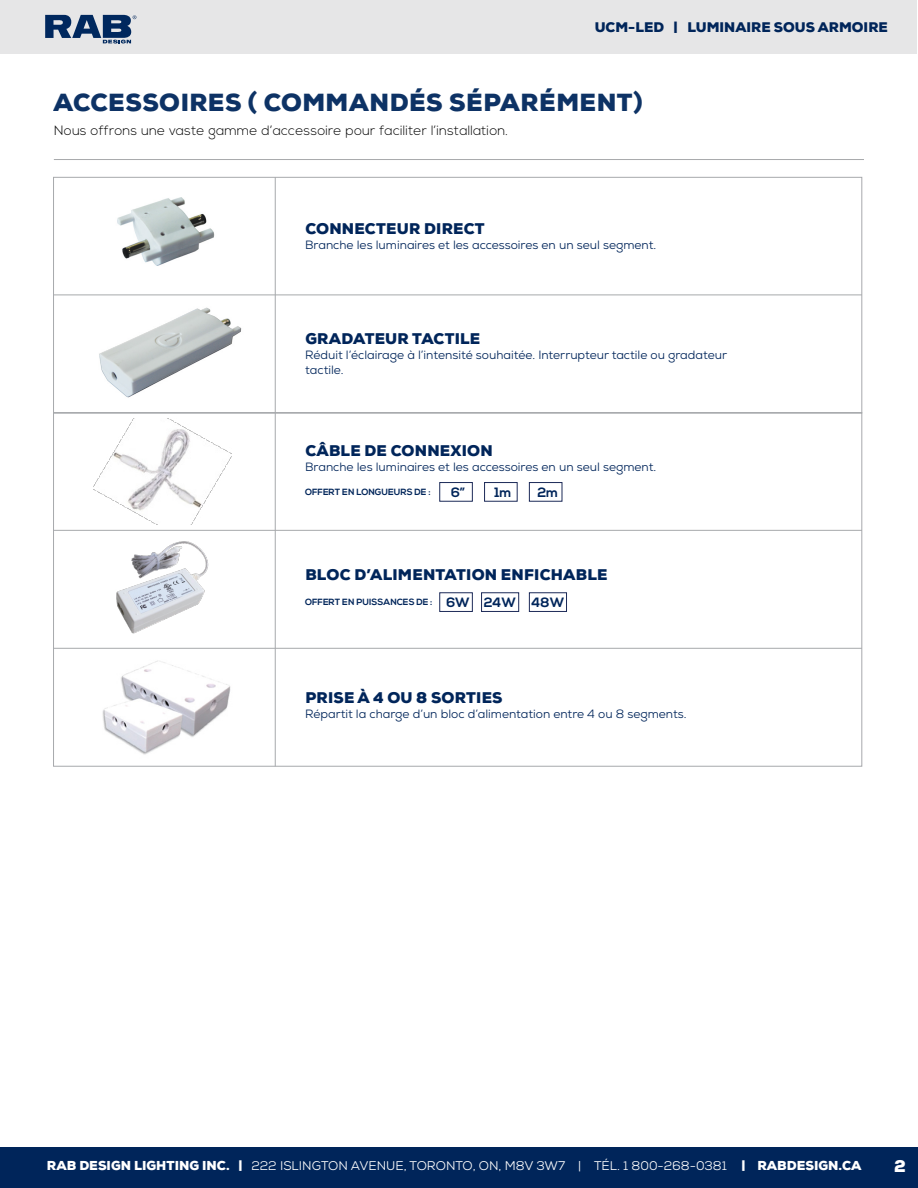
<style>
.page{position:relative;width:918px;height:1188px;background:#fff}
.page>*{position:absolute;margin:0;border:0;box-sizing:border-box;transform-origin:0 0}
.t1{font:900 24px "Nexa";letter-spacing:.02em;color:#00285d}
.t2{font:900 16.5px "Nexa";color:#fff}
.t3{font:900 15px "Nexa";letter-spacing:.015em;color:#00255a}
.t4{font:300 13.5px "Nexa";letter-spacing:.01em;color:#000}
.t5{font:900 13.5px "Nexa";color:#00255a}
.t6{font:700 13.5px "Nexa";color:#00255a}
.t7{font:12.6px "Nexa";color:#fff}
.t8{font:12px/15px "Nexa";color:#00255a}
.t9{font:700 9px "Nexa";color:#00255a}
.s1{font-weight:900}
</style>
<div class="page">
<div style="left:0;top:1147px;width:918px;height:41px;background:#00255a"></div>
<div style="left:1px;top:1px;width:916px;height:53px;background:#e6e6e7"></div>
<svg style="left:45px;top:15px;width:91px;height:29px"></svg>
<hr style="left:54px;top:159px;width:810px;height:1px;background:#a7a9ac">
<div style="left:439px;top:592px;width:34px;height:20px;border:1px solid #1c2a58"></div>
<div style="left:439px;top:482px;width:34px;height:20px;border:1px solid #1c2a58"></div>
<div style="left:481px;top:592px;width:38px;height:20px;border:1px solid #1c2a58"></div>
<div style="left:484px;top:482px;width:33px;height:20px;border:1px solid #1c2a58"></div>
<div style="left:529px;top:592px;width:38px;height:20px;border:1px solid #1c2a58"></div>
<div style="left:529px;top:482px;width:33px;height:20px;border:1px solid #1c2a58"></div>
<img style="left:102px;top:660px;width:129px;height:95px">
<img style="left:116px;top:541px;width:93px;height:93px">
<hr style="left:53px;top:530px;width:809px;height:1px;background:#a7a9ac">
<hr style="left:53px;top:648px;width:809px;height:1px;background:#a7a9ac">
<hr style="left:275px;top:413px;width:1px;height:353px;background:#a7a9ac">
<div style="left:53px;top:177px;width:809px;height:236px;border:1px solid #a7a9ac"></div>
<img style="left:93px;top:418px;width:138px;height:106px">
<hr style="left:53px;top:295px;width:809px;height:1px;background:#a7a9ac">
<hr style="left:53px;top:413px;width:809px;height:1px;background:#a7a9ac">
<hr style="left:275px;top:177px;width:1px;height:236px;background:#a7a9ac">
<img style="left:100px;top:308px;width:141px;height:89px">
<img style="left:117px;top:197px;width:98px;height:69px">
<p class="t5" style="left:595px;top:18px;width:295px">UCM-LED | LUMINAIRE SOUS ARMOIRE</p>
<h1 class="t1" style="left:54px;top:87px;width:591px">ACCESSOIRES ( COMMANDÉS SÉPARÉMENT)</h1>
<p class="t4" style="left:54px;top:123px;width:455px">Nous offrons une vaste gamme d’accessoire pour faciliter l’installation.</p>
<p class="t3" style="left:305px;top:218px;width:181px">CONNECTEUR DIRECT</p>
<p class="t8" style="left:305px;top:237px;width:352px">Branche les luminaires et les accessoires en un seul segment.</p>
<p class="t3" style="left:305px;top:329px;width:176px">GRADATEUR TACTILE</p>
<p class="t8" style="left:305px;top:348px;width:423px">Réduit l’éclairage à l’intensité souhaitée. Interrupteur tactile ou gradateur tactile.</p>
<p class="t3" style="left:305px;top:440px;width:189px">CÂBLE DE CONNEXION</p>
<p class="t8" style="left:305px;top:459px;width:352px">Branche les luminaires et les accessoires en un seul segment.</p>
<p class="t9" style="left:305px;top:486px;width:127px">OFFERT EN LONGUEURS DE :</p>
<p class="t6" style="left:451px;top:485px;width:15px">6”</p>
<p class="t6" style="left:494px;top:485px;width:19px">1m</p>
<p class="t6" style="left:537px;top:485px;width:22px">2m</p>
<p class="t3" style="left:305px;top:564px;width:304px">BLOC D’ALIMENTATION ENFICHABLE</p>
<p class="t9" style="left:305px;top:597px;width:129px">OFFERT EN PUISSANCES DE :</p>
<p class="t6" style="left:446px;top:595px;width:25px">6W</p>
<p class="t6" style="left:484px;top:595px;width:34px">24W</p>
<p class="t6" style="left:531px;top:595px;width:35px">48W</p>
<p class="t3" style="left:305px;top:688px;width:199px">PRISE À 4 OU 8 SORTIES</p>
<p class="t8" style="left:305px;top:706px;width:383px">Répartit la charge d’un bloc d’alimentation entre 4 ou 8 segments.</p>
<p class="t7" style="left:47px;top:1158px;width:816px"><span class="s1">RAB DESIGN LIGHTING INC. |</span> 222 ISLINGTON AVENUE, TORONTO, ON, M8V 3W7 | TÉL. 1 800-268-0381 <span class="s1">| RABDESIGN.CA</span></p>
<h2 class="t2" style="left:894px;top:1155px;width:13px">2</h2>
</div>
